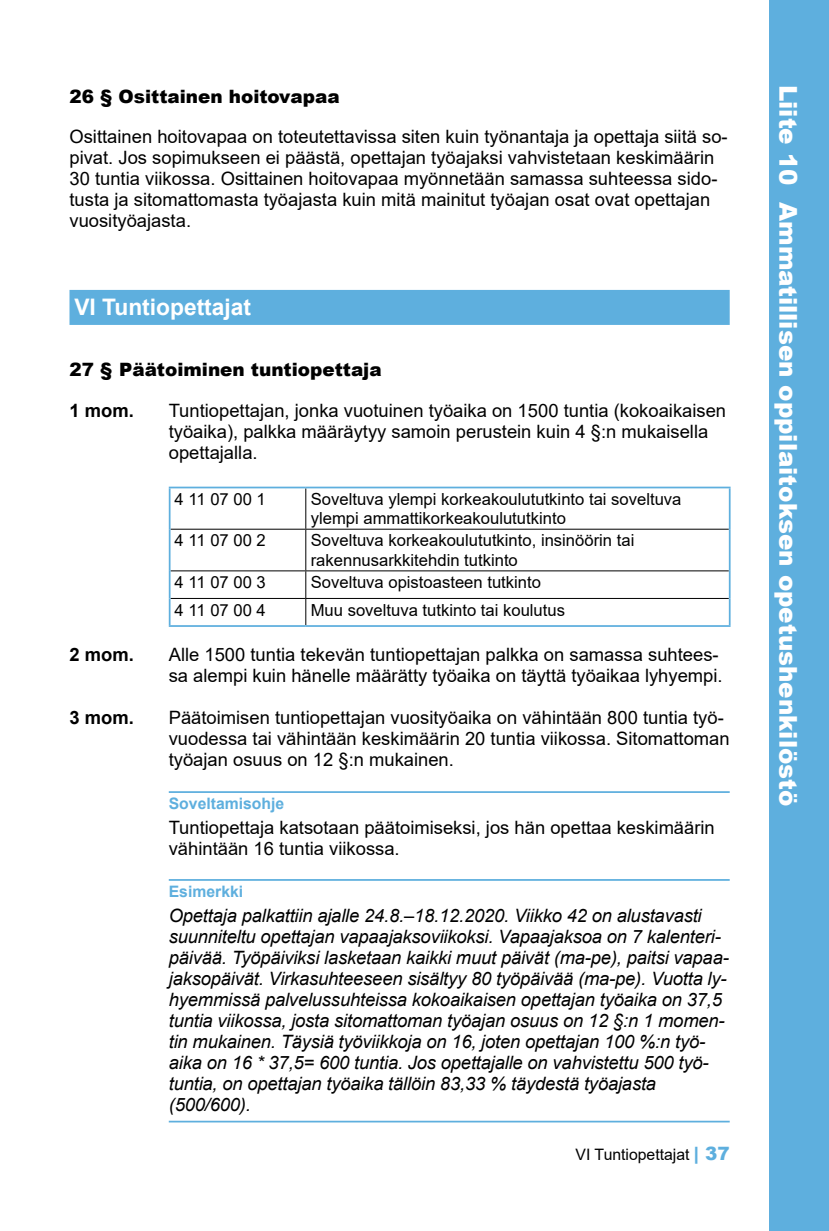
<style>
.page{position:relative;width:829px;height:1231px;background:#fff}
.page>*{position:absolute;margin:0;border:0;box-sizing:border-box;transform-origin:0 0}
.t1{font:900 24.5px "Arial";color:#fff}
.Ots2palkki{font:700 22.75px "Arial";color:#fff}
.SisennysAlaviivalla{font:italic 18.38px/21px "Arial";letter-spacing:-.01em;color:#000}
.Momentti{font:18.38px/21px "Arial";color:#000}
.Leipis{font:18.38px/21px "Arial";color:#000}
.LeipäSisennetty{font:18.38px/21px "Arial";color:#000}
.Ots3{font:900 18.38px "Arial";color:#000}
.Momentti-2{font:700 18.38px "Arial";color:#000}
.Taulukko{font:16.62px/19.2px "Arial";color:#000}
.Ots5b{font:700 15.75px "Arial";color:#5eafde}
.t2{font:15.75px "Arial";color:#000}
.s1{font-weight:900;font-size:18.38px;color:#5eafde}
</style>
<div class="page">
<div style="left:769px;top:0;width:59px;height:1230px;background:#5eafde"></div>
<div style="left:69px;top:290px;width:660px;height:35px;background:#5eafde"></div>
<hr style="left:169px;top:791px;width:560px;height:1px;background:#5eafde">
<hr style="left:169px;top:879px;width:560px;height:1px;background:#5eafde">
<hr style="left:169px;top:1120px;width:560px;height:2px;background:#5eafde">
<hr style="left:305px;top:488px;width:1px;height:40px;background:#000">
<hr style="left:170px;top:528px;width:136px;height:1px;background:#000">
<hr style="left:306px;top:528px;width:422px;height:1px;background:#000">
<hr style="left:305px;top:529px;width:1px;height:41px;background:#000">
<hr style="left:170px;top:570px;width:136px;height:1px;background:#000">
<hr style="left:306px;top:570px;width:422px;height:1px;background:#000">
<hr style="left:170px;top:598px;width:136px;height:1px;background:#000">
<hr style="left:306px;top:598px;width:422px;height:1px;background:#000">
<svg style="left:305px;top:571px;width:1px;height:54px"></svg>
<hr style="left:169px;top:486px;width:137px;height:2px;background:#5eafde">
<hr style="left:169px;top:488px;width:1px;height:41px;background:#5eafde">
<hr style="left:306px;top:486px;width:424px;height:2px;background:#5eafde">
<hr style="left:728px;top:488px;width:2px;height:41px;background:#5eafde">
<hr style="left:169px;top:529px;width:1px;height:42px;background:#5eafde">
<hr style="left:728px;top:529px;width:2px;height:42px;background:#5eafde">
<hr style="left:728px;top:571px;width:2px;height:27px;background:#5eafde">
<svg style="left:169px;top:571px;width:1px;height:54px"></svg>
<hr style="left:728px;top:598px;width:2px;height:27px;background:#5eafde">
<hr style="left:169px;top:625px;width:137px;height:2px;background:#5eafde">
<hr style="left:306px;top:625px;width:424px;height:2px;background:#5eafde">
<p class="Ots3" style="left:69px;top:83px;width:272px">26 § Osittainen hoitovapaa</p>
<p class="Leipis" style="left:69px;top:126px;width:659px">Osittainen hoitovapaa on toteutettavissa siten kuin työnantaja ja opettaja siitä so&shy;pivat. Jos sopimukseen ei päästä, opettajan työajaksi vahvistetaan keskimäärin 30 tuntia viikossa. Osittainen hoitovapaa myönnetään samassa suhteessa sido&shy;tusta ja sitomattomasta työajasta kuin mitä mainitut työajan osat ovat opettajan vuosityöajasta.</p>
<p class="Ots2palkki" style="left:74px;top:291px;width:178px">VI Tuntiopettajat</p>
<p class="Ots3" style="left:69px;top:356px;width:313px">27 § Päätoiminen tuntiopettaja</p>
<p class="Momentti-2" style="left:69px;top:397px;width:66px">1 mom.</p>
<p class="Momentti" style="left:169px;top:399px;width:559px">Tuntiopettajan, jonka vuotuinen työaika on 1500 tuntia (kokoaikaisen työaika), palkka määräytyy samoin perustein kuin 4 §:n mukaisella opettajalla.</p>
<p class="Taulukko" style="left:174px;top:489px;width:93px">4 11 07 00 1</p>
<p class="Taulukko" style="left:311px;top:489px;width:372px">Soveltuva ylempi korkeakoulututkinto tai soveltuva ylempi ammattikorkeakoulututkinto</p>
<p class="Taulukko" style="left:174px;top:530px;width:93px">4 11 07 00 2</p>
<p class="Taulukko" style="left:311px;top:530px;width:325px">Soveltuva korkeakoulututkinto, insinöörin tai rakennusarkkitehdin tutkinto</p>
<p class="Taulukko" style="left:174px;top:572px;width:93px">4 11 07 00 3</p>
<p class="Taulukko" style="left:311px;top:572px;width:232px">Soveltuva opistoasteen tutkinto</p>
<p class="Taulukko" style="left:174px;top:600px;width:93px">4 11 07 00 4</p>
<p class="Taulukko" style="left:311px;top:600px;width:256px">Muu soveltuva tutkinto tai koulutus</p>
<p class="Momentti-2" style="left:69px;top:641px;width:66px">2 mom.</p>
<p class="Momentti" style="left:169px;top:643px;width:555px">Alle 1500 tuntia tekevän tuntiopettajan palkka on samassa suhtees&shy;sa alempi kuin hänelle määrätty työaika on täyttä työaikaa lyhyempi.</p>
<p class="Momentti-2" style="left:69px;top:704px;width:66px">3 mom.</p>
<p class="Momentti" style="left:169px;top:706px;width:562px">Päätoimisen tuntiopettajan vuosityöaika on vähintään 800 tuntia työ&shy;vuodessa tai vähintään keskimäärin 20 tuntia viikossa. Sitomattoman työajan osuus on 12 §:n mukainen.</p>
<p class="Ots5b" style="left:169px;top:792px;width:117px">Soveltamisohje</p>
<p class="LeipäSisennetty" style="left:169px;top:816px;width:547px">Tuntiopettaja katsotaan päätoimiseksi, jos hän opettaa keskimäärin vähintään 16 tuntia viikossa.</p>
<p class="Ots5b" style="left:169px;top:880px;width:76px">Esimerkki</p>
<p class="SisennysAlaviivalla" style="left:169px;top:904px;width:561px">Opettaja palkattiin ajalle 24.8.–18.12.2020. Viikko 42 on alustavasti suunniteltu opettajan vapaajaksoviikoksi. Vapaajaksoa on 7 kalenteri&shy;päivää. Työpäiviksi lasketaan kaikki muut päivät (ma-pe), paitsi vapaa&shy;jaksopäivät. Virkasuhteeseen sisältyy 80 työpäivää (ma-pe). Vuotta ly&shy;hyemmissä palvelussuhteissa kokoaikaisen opettajan työaika on 37,5 tuntia viikossa, josta sitomattoman työajan osuus on 12 §:n 1 momen&shy;tin mukainen. Täysiä työviikkoja on 16, joten opettajan 100 %:n työ&shy;aika on 16 * 37,5= 600 tuntia. Jos opettajalle on vahvistettu 500 työ&shy;tuntia, on opettajan työaika tällöin 83,33 % täydestä työajasta (500/600).</p>
<p class="t2" style="left:575px;top:1143px;width:155px">VI Tuntiopettajat <span class="s1">| 37</span></p>
<h1 class="t1" style="left:805px;top:85px;width:723px;rotate:90deg">Liite 10 Ammatillisen oppilaitoksen opetushenkilöstö</h1>
</div>
